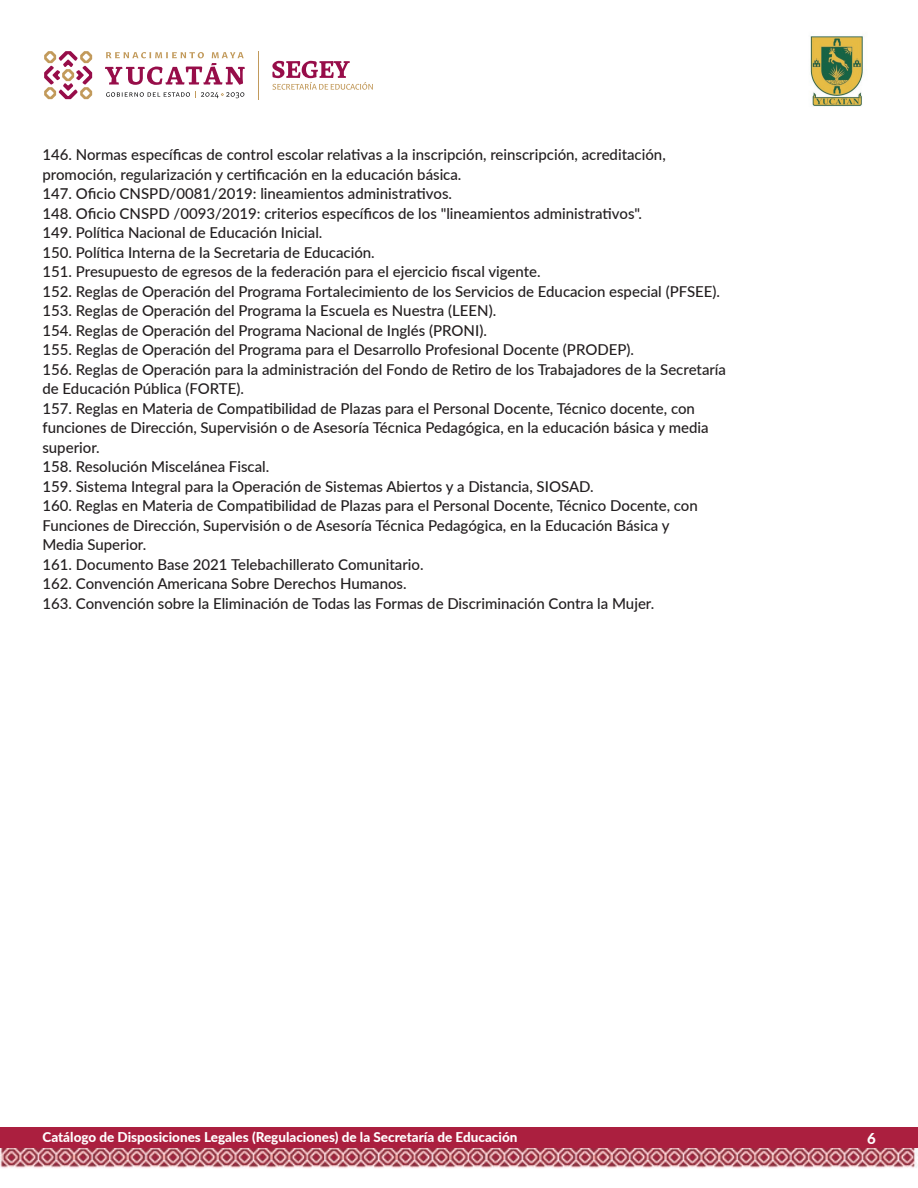
<style>
.page{position:relative;width:918px;height:1188px;background:#fff}
.page>*{position:absolute;margin:0;border:0;box-sizing:border-box;transform-origin:0 0}
.t1{font:500 15px/19.5px "Lato";color:#231f20}
.t2{font:700 15px "Barlow";color:#fff}
.t3{font:800 13.5px "Lato";color:#fff}
.s1{font-family:"Lato";font-weight:800}
</style>
<div class="page">
<img style="left:0;top:1148px;width:918px;height:20px">
<div style="left:0;top:1127px;width:918px;height:21px;background:#ab1f3f"></div>
<img style="left:810px;top:36px;width:53px;height:71px">
<hr style="left:259px;top:51px;width:1px;height:48px;background:#c29a5b">
<svg style="left:44px;top:51px;width:48px;height:48px"></svg>
<svg style="left:105px;top:52px;width:140px;height:33px"></svg>
<svg style="left:106px;top:91px;width:138px;height:7px"></svg>
<svg style="left:272px;top:61px;width:101px;height:29px"></svg>
<p class="t1" style="left:42px;top:144px;width:685px">146. Normas específicas de control escolar relativas a la inscripción, reinscripción, acreditación, promoción, regularización y certificación en la educación básica.<br>147. Oficio CNSPD/0081/2019: lineamientos administrativos.<br>148. Oficio CNSPD /0093/2019: criterios específicos de los "lineamientos administrativos".<br>149. Política Nacional de Educación Inicial.<br>150. Política Interna de la Secretaria de Educación.<br>151. Presupuesto de egresos de la federación para el ejercicio fiscal vigente.<br>152. Reglas de Operación del Programa Fortalecimiento de los Servicios de Educacion especial (PFSEE).<br>153. Reglas de Operación del Programa la Escuela es Nuestra (LEEN).<br>154. Reglas de Operación del Programa Nacional de Inglés (PRONI).<br>155. Reglas de Operación del Programa para el Desarrollo Profesional Docente (PRODEP).<br>156. Reglas de Operación para la administración del Fondo de Retiro de los Trabajadores de la Secretaría de Educación Pública (FORTE).<br>157. Reglas en Materia de Compatibilidad de Plazas para el Personal Docente, Técnico docente, con funciones de Dirección, Supervisión o de Asesoría Técnica Pedagógica, en la educación básica y media superior.<br>158. Resolución Miscelánea Fiscal.<br>159. Sistema Integral para la Operación de Sistemas Abiertos y a Distancia, SIOSAD.<br>160. Reglas en Materia de Compatibilidad de Plazas para el Personal Docente, Técnico Docente, con Funciones de Dirección, Supervisión o de Asesoría Técnica Pedagógica, en la Educación Básica y<br>Media Superior.<br>161. Documento Base 2021 Telebachillerato Comunitario.<br>162. Convención Americana Sobre Derechos Humanos.<br>163. Convención sobre la Eliminación de Todas las Formas de Discriminación Contra la Mujer.</p>
<p class="t3" style="left:43px;top:1127px;width:476px">Catálogo de Disposiciones Legales (Regulaciones) de la Secretaría de Educación</p>
<p class="t2" style="left:867px;top:1129px;width:10px">2<span class="s1">6</span></p>
</div>
